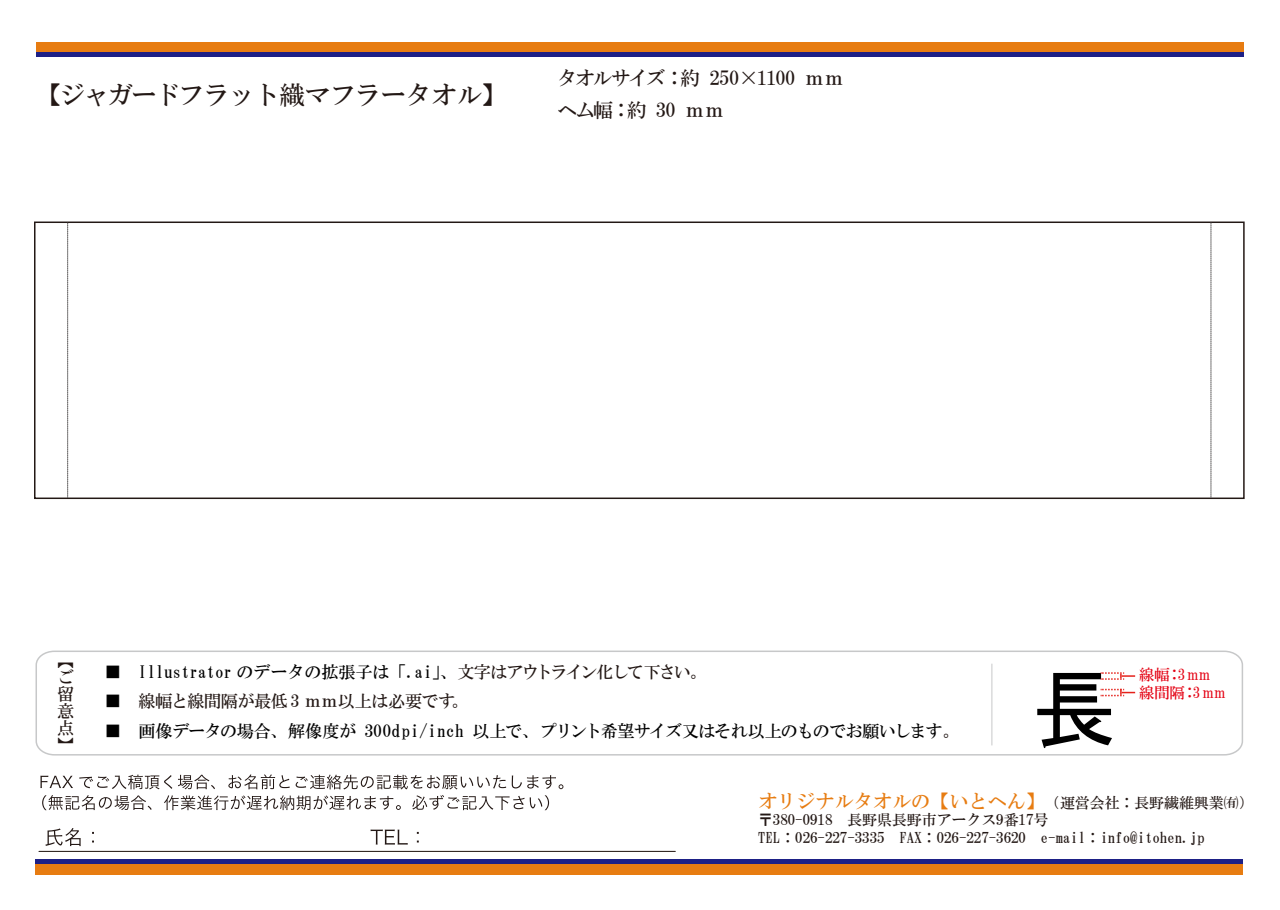
<style>
.page{position:relative;width:1280px;height:910px;background:#fff}
.page>*{position:absolute;margin:0;border:0;box-sizing:border-box;transform-origin:0 0}
.t1{font:85.05px "MS Gothic";color:#000}
.t2{font:25.5px "HG Mincho B";letter-spacing:-.01em;color:#231815}
.t3{font:19.5px/31.5px "HG Mincho B";letter-spacing:-.02em;color:#231815}
.t4{font:19.2px "HG Mincho B";color:#e77c11}
.t5{font:16.95px/29.7px "HG Mincho B";letter-spacing:-.015em;color:#000}
.t6{font:16.95px/16.6px "HG Mincho B";color:#231815;text-align:justify}
.t7{font:15.3px "HGS Mincho B";color:#e40012}
.t8{font:14.85px/17.9px "HG Mincho B";color:#231815}
.s1{color:#231815}
.s2{font-size:14.85px;color:#231815}
</style>
<div class="page">
<div style="left:36px;top:42px;width:1208px;height:11px;background:#e77c11"></div>
<hr style="left:36px;top:53px;width:1208px;height:4px;background:#1d2086">
<div style="left:35px;top:864px;width:1207px;height:10px;background:#e77c11"></div>
<hr style="left:35px;top:860px;width:1207px;height:4px;background:#1d2086">
<svg style="left:40px;top:776px;width:33px;height:12px"></svg>
<svg style="left:79px;top:775px;width:93px;height:14px"></svg>
<svg style="left:178px;top:775px;width:37px;height:14px"></svg>
<svg style="left:228px;top:774px;width:62px;height:15px"></svg>
<svg style="left:296px;top:775px;width:210px;height:14px"></svg>
<svg style="left:512px;top:775px;width:51px;height:14px"></svg>
<svg style="left:42px;top:795px;width:110px;height:15px"></svg>
<svg style="left:164px;top:795px;width:237px;height:15px"></svg>
<svg style="left:412px;top:795px;width:112px;height:15px"></svg>
<svg style="left:530px;top:795px;width:19px;height:15px"></svg>
<svg style="left:45px;top:828px;width:36px;height:18px"></svg>
<svg style="left:371px;top:829px;width:37px;height:16px"></svg>
<hr style="left:39px;top:851px;width:636px;height:1px;background:#231815">
<svg style="left:35px;top:650px;width:1208px;height:106px"></svg>
<svg style="left:1101px;top:689px;width:34px;height:7px"></svg>
<svg style="left:1101px;top:672px;width:34px;height:8px"></svg>
<div style="left:34px;top:222px;width:1211px;height:277px;background:#fff;border:2px solid #231815"></div>
<svg style="left:67px;top:222px;width:1px;height:276px"></svg>
<svg style="left:1211px;top:222px;width:1px;height:275px"></svg>
<h2 class="t2" style="left:36px;top:82px;width:472px">【ジャガードフラット織マフラータオル】</h2>
<p class="t3" style="left:557px;top:62px;width:288px">タオルサイズ：約 250×1100 ｍｍヘム幅：約 30 ｍｍ</p>
<p class="t6" style="left:57px;top:653px;width:18px">【ご留意点】</p>
<p class="t5" style="left:105px;top:656px;width:857px">■　Illustrator のデータの拡張子は「.ai」、<span class="s1">文字はアウトライン化して下さい。<br></span>■　<span class="s1">線幅と線間隔が最低 3 ｍｍ以上は必要です。<br></span>■　画像データの場合、解像度が 300dpi/inch 以上で、プリント希望サイズ又はそれ以上のものでお願いします<span class="s1">。</span></p>
<h1 class="t1" style="left:1032px;top:666px;width:87px">長</h1>
<p class="t7" style="left:1139px;top:667px;width:73px">線幅：3 mm</p>
<p class="t7" style="left:1139px;top:685px;width:88px">線間隔：3 mm</p>
<p class="t4" style="left:758px;top:791px;width:497px">オリジナルタオルの【いとへん】<span class="s2">（運営会社：長野繊維興業㈲）</span></p>
<p class="t8" style="left:758px;top:811px;width:448px">〒380-0918　長野県長野市アークス9番17号<br>TEL：026-227-3335　FAX：026-227-3620 e-mail：info@itohen.jp</p>
</div>
